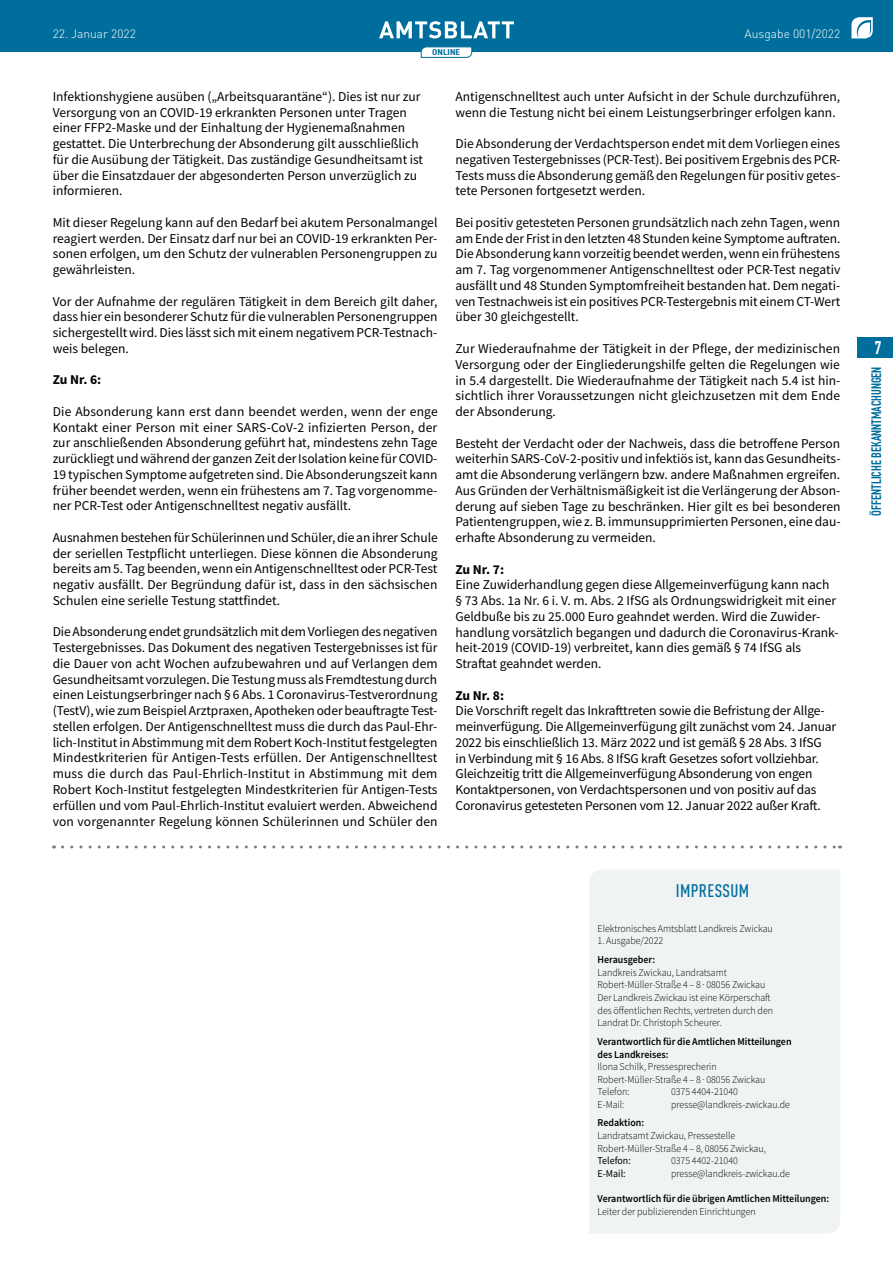
<style>
.page{position:relative;width:893px;height:1263px;background:#fff}
.page>*{position:absolute;margin:0;border:0;box-sizing:border-box;transform-origin:0 0}
.t1{font:500 condensed 18px "DIN Pro";letter-spacing:.02em;color:#006e9c}
.t2{font:700 18px "DIN Condensed";color:#fff}
.t3{font:13.5px/15.8px "Source Sans Pro";color:#000;text-align:justify}
.t4{font:700 13.5px "DIN Condensed";color:#006e9c}
.t5{font:700 13.5px "Source Sans Pro";letter-spacing:-.005em;color:#000}
.t6{font:300 12px "DIN Pro";color:#fff}
.t7{font:300 10.5px/12.6px "Source Sans Pro";color:#000;scale:.95 1}
.t8{font:600 10.5px/12.6px "Source Sans Pro";color:#000;scale:.95 1}
.t9{font:10.5px "Source Sans Pro";color:#000;scale:.95 1}
.t10{font:700 8.25px "DIN Condensed";color:#006e9c;scale:1.5 1}
</style>
<div class="page">
<div style="left:0;top:0;width:893px;height:51px;background:#006e9c"></div>
<svg style="left:851px;top:17px;width:22px;height:21px"></svg>
<svg style="left:379px;top:21px;width:135px;height:17px"></svg>
<svg style="left:421px;top:47px;width:51px;height:11px"></svg>
<div style="left:857px;top:337px;width:36px;height:21px;background:#006e9c"></div>
<div style="left:589px;top:870px;width:251px;height:363px;background:#f0f3f4"></div>
<svg style="left:63px;top:845px;width:777px;height:3px"></svg>
<p class="t6" style="left:53px;top:25px;width:85px">22. Januar 2022</p>
<p class="t6" style="left:745px;top:25px;width:97px">Ausgabe 001/2022</p>
<p class="t10" style="left:432px;top:47px;width:20px">ONLINE</p>
<p class="t3" style="left:53px;top:88px;width:372px;text-align:left">Infektionshygiene ausüben („Arbeitsquarantäne“). Dies ist nur zur Versorgung von an COVID-19 erkrankten Personen unter Tragen einer FFP2-Maske und der Einhaltung der Hygienemaßnahmen gestattet. Die Unterbrechung der Absonderung gilt ausschließlich für die Ausübung der Tätigkeit. Das zuständige Gesundheitsamt ist über die Einsatzdauer der abgesonderten Person unverzüglich zu informieren.</p>
<p class="t3" style="left:53px;top:214px;width:386px">Mit dieser Regelung kann auf den Bedarf bei akutem Personalmangel reagiert werden. Der Einsatz darf nur bei an COVID-19 erkrankten Per&shy;sonen erfolgen, um den Schutz der vulnerablen Personengruppen zu gewährleisten.</p>
<p class="t3" style="left:53px;top:293px;width:386px">Vor der Aufnahme der regulären Tätigkeit in dem Bereich gilt daher, dass hier ein besonderer Schutz für die vulnerablen Personengruppen sichergestellt wird. Dies lässt sich mit einem negativem PCR-Testnach&shy;weis belegen.</p>
<p class="t5" style="left:53px;top:371px;width:50px">Zu Nr. 6:</p>
<p class="t3" style="left:53px;top:403px;width:386px">Die Absonderung kann erst dann beendet werden, wenn der enge Kontakt einer Person mit einer SARS-CoV-2 infizierten Person, der zur anschließenden Absonderung geführt hat, mindestens zehn Tage zurückliegt und während der ganzen Zeit der Isolation keine für COVID-19 typischen Symptome aufgetreten sind. Die Absonderungszeit kann früher beendet werden, wenn ein frühestens am 7. Tag vorgenomme&shy;ner PCR-Test oder Antigenschnelltest negativ ausfällt.</p>
<p class="t3" style="left:53px;top:529px;width:387px">Ausnahmen bestehen für Schülerinnen und Schüler, die an ihrer Schule der seriellen Testpflicht unterliegen. Diese können die Absonderung bereits am 5. Tag beenden, wenn ein Antigenschnelltest oder PCR-Test negativ ausfällt. Der Begründung dafür ist, dass in den sächsischen Schulen eine serielle Testung stattfindet.</p>
<p class="t3" style="left:53px;top:624px;width:386px">Die Absonderung endet grundsätzlich mit dem Vorliegen des negativen Testergebnisses. Das Dokument des negativen Testergebnisses ist für die Dauer von acht Wochen aufzubewahren und auf Verlangen dem Gesundheitsamt vorzulegen. Die Testung muss als Fremdtestung durch einen Leistungserbringer nach § 6 Abs. 1 Coronavirus-Testverordnung (TestV), wie zum Beispiel Arztpraxen, Apotheken oder beauftragte Test&shy;stellen erfolgen. Der Antigenschnelltest muss die durch das Paul-Ehr&shy;lich-Institut in Abstimmung mit dem Robert Koch-Institut festgelegten Mindestkriterien für Antigen-Tests erfüllen. Der Antigenschnelltest muss die durch das Paul-Ehrlich-Institut in Abstimmung mit dem Robert Koch-Institut festgelegten Mindestkriterien für Antigen-Tests erfüllen und vom Paul-Ehrlich-Institut evaluiert werden. Abweichend von vorgenannter Regelung können Schülerinnen und Schüler den</p>
<p class="t3" style="left:455px;top:88px;width:386px">Antigenschnelltest auch unter Aufsicht in der Schule durchzuführen, wenn die Testung nicht bei einem Leistungserbringer erfolgen kann.</p>
<p class="t3" style="left:455px;top:136px;width:386px">Die Absonderung der Verdachtsperson endet mit dem Vorliegen eines negativen Testergebnisses (PCR-Test). Bei positivem Ergebnis des PCR-Tests muss die Absonderung gemäß den Regelungen für positiv getes&shy;tete Personen fortgesetzt werden.</p>
<p class="t3" style="left:455px;top:214px;width:387px">Bei positiv getesteten Personen grundsätzlich nach zehn Tagen, wenn am Ende der Frist in den letzten 48 Stunden keine Symptome auftraten.<br>Die Absonderung kann vorzeitig beendet werden, wenn ein frühestens am 7. Tag vorgenommener Antigenschnelltest oder PCR-Test negativ ausfällt und 48 Stunden Symptomfreiheit bestanden hat. Dem negati&shy;ven Testnachweis ist ein positives PCR-Testergebnis mit einem CT-Wert über 30 gleichgestellt.</p>
<p class="t3" style="left:455px;top:341px;width:386px">Zur Wiederaufnahme der Tätigkeit in der Pflege, der medizinischen Versorgung oder der Eingliederungshilfe gelten die Regelungen wie in 5.4 dargestellt. Die Wiederaufnahme der Tätigkeit nach 5.4 ist hin&shy;sichtlich ihrer Voraussetzungen nicht gleichzusetzen mit dem Ende der Absonderung.</p>
<p class="t3" style="left:455px;top:435px;width:387px">Besteht der Verdacht oder der Nachweis, dass die betroffene Person weiterhin SARS-CoV-2-positiv und infektiös ist, kann das Gesundheits&shy;amt die Absonderung verlängern bzw. andere Maßnahmen ergreifen.<br>Aus Gründen der Verhältnismäßigkeit ist die Verlängerung der Abson&shy;derung auf sieben Tage zu beschränken. Hier gilt es bei besonderen Patientengruppen, wie z. B. immunsupprimierten Personen, eine dau&shy;erhafte Absonderung zu vermeiden.</p>
<p class="t5" style="left:455px;top:560px;width:50px">Zu Nr. 7:</p>
<p class="t3" style="left:455px;top:577px;width:385px;text-align:left">Eine Zuwiderhandlung gegen diese Allgemeinverfügung kann nach § 73 Abs. 1a Nr. 6 i. V. m. Abs. 2 IfSG als Ordnungswidrigkeit mit einer Geldbuße bis zu 25.000 Euro geahndet werden. Wird die Zuwider&shy;handlung vorsätzlich begangen und dadurch die Coronavirus-Krank&shy;heit-2019 (COVID-19) verbreitet, kann dies gemäß § 74 IfSG als Straftat geahndet werden.</p>
<p class="t5" style="left:455px;top:686px;width:50px">Zu Nr. 8:</p>
<p class="t3" style="left:455px;top:703px;width:382px;text-align:left">Die Vorschrift regelt das Inkrafttreten sowie die Befristung der Allge&shy;meinverfügung. Die Allgemeinverfügung gilt zunächst vom 24. Januar 2022 bis einschließlich 13. März 2022 und ist gemäß § 28 Abs. 3 IfSG<br>in Verbindung mit § 16 Abs. 8 IfSG kraft Gesetzes sofort vollziehbar.<br>Gleichzeitig tritt die Allgemeinverfügung Absonderung von engen Kontaktpersonen, von Verdachtspersonen und von positiv auf das Coronavirus getesteten Personen vom 12. Januar 2022 außer Kraft.</p>
<h1 class="t1" style="left:676px;top:877px;width:75px">IMPRESSUM</h1>
<p class="t7" style="left:598px;top:922px;width:186px">Elektronisches Amtsblatt Landkreis Zwickau</p>
<p class="t7" style="left:598px;top:934px;width:71px">1. Ausgabe/2022</p>
<p class="t8" style="left:598px;top:953px;width:62px">Herausgeber:</p>
<p class="t7" style="left:598px;top:966px;width:186px">Landkreis Zwickau, Landratsamt Robert-Müller-Straße 4 – 8 · 08056 Zwickau Der Landkreis Zwickau ist eine Körperschaft des öffentlichen Rechts, vertreten durch den Landrat Dr. Christoph Scheurer.</p>
<p class="t8" style="left:598px;top:1035px;width:206px">Verantwortlich für die Amtlichen Mitteilungen des Landkreises:</p>
<p class="t7" style="left:598px;top:1061px;width:178px">Ilona Schilk, Pressesprecherin<br>Robert-Müller-Straße 4 – 8 · 08056 Zwickau<br>Telefon:</p>
<p class="t7" style="left:671px;top:1085px;width:72px">0375 4404-21040</p>
<p class="t7" style="left:598px;top:1098px;width:30px">E-Mail:</p>
<p class="t7" style="left:671px;top:1098px;width:127px">presse@landkreis-zwickau.de</p>
<p class="t8" style="left:598px;top:1116px;width:51px">Redaktion:</p>
<p class="t7" style="left:598px;top:1129px;width:179px">Landratsamt Zwickau, Pressestelle<br>Robert-Müller-Straße 4 – 8, 08056 Zwickau,</p>
<p class="t9" style="left:598px;top:1154px;width:37px">Telefon:</p>
<p class="t7" style="left:671px;top:1154px;width:72px">0375 4402-21040</p>
<p class="t9" style="left:598px;top:1167px;width:31px">E-Mail:</p>
<p class="t7" style="left:671px;top:1167px;width:127px">presse@landkreis-zwickau.de</p>
<p class="t8" style="left:598px;top:1192px;width:245px">Verantwortlich für die übrigen Amtlichen Mitteilungen:</p>
<p class="t7" style="left:598px;top:1205px;width:168px">Leiter der publizierenden Einrichtungen</p>
<h1 class="t2" style="left:875px;top:337px;width:8px">7</h1>
<p class="t4" style="left:869px;top:516px;width:150px;rotate:-90deg">ÖFFENTLICHE BEKANNTMACHUNGEN</p>
</div>
